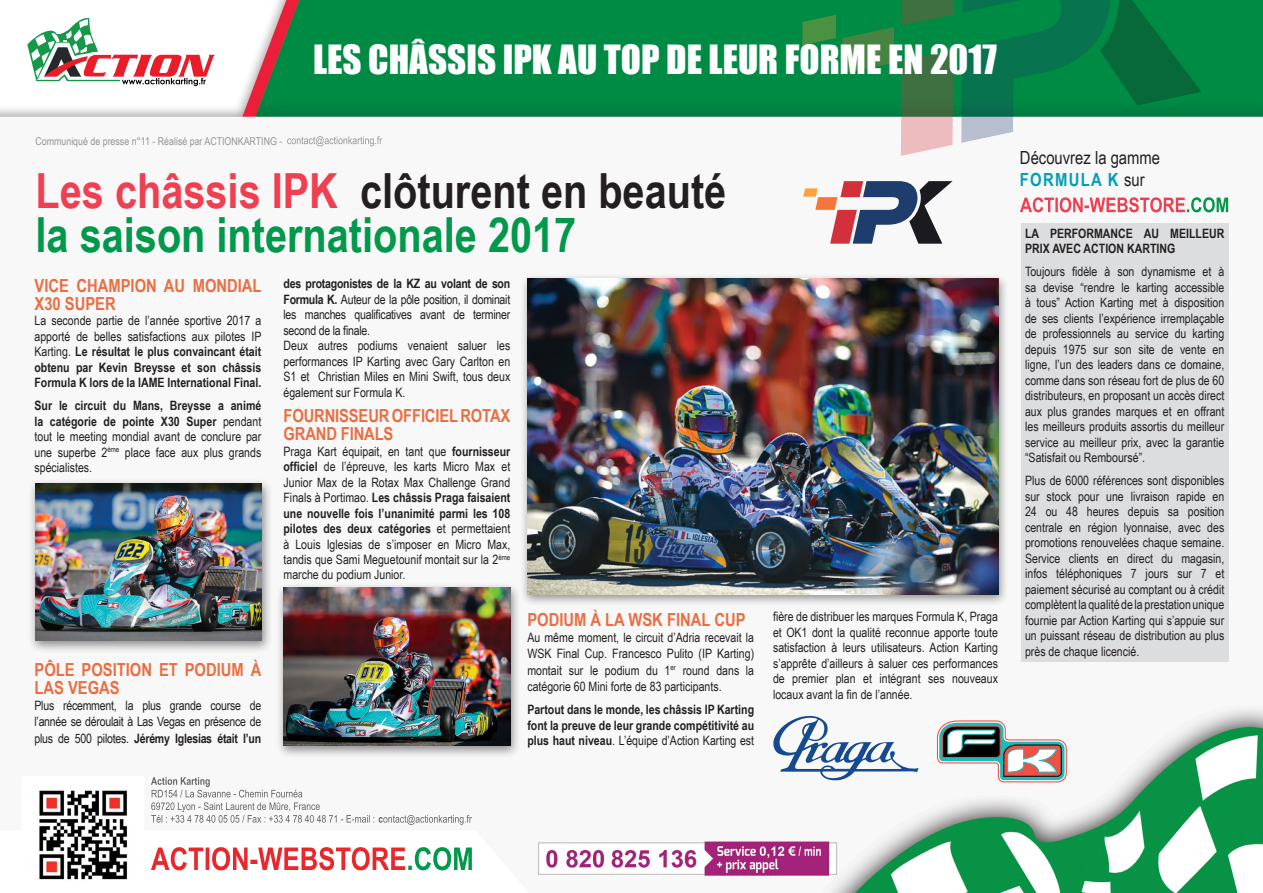
<style>
.page{position:relative;width:1263px;height:893px;background:#fff}
.page>*{position:absolute;margin:0;border:0;box-sizing:border-box;transform-origin:0 0}
.t1{font:700 48.45px/43.5px "Arial Narrow";color:#00984a}
.t2{font:37.05px "Impact";color:#fff}
.t3{font:18.15px/21.8px "Arial Narrow";color:#231f20}
.t4{font:700 18px "Arial Narrow";color:#ea6e42}
.t5{font:12.9px/15.5px "Arial Narrow";color:#231f20;text-align:justify}
.t6{font:700 12.9px/15.5px "Arial Narrow";color:#231f20;text-align:justify}
.t7{font:10.8px "Arial Narrow";color:#939598}
.s1{color:#ef3f51}
.s2{color:#231f20}
.s3{font-weight:400}
.s4{font-weight:700}
.s5{font-weight:700;color:#009fb4}
</style>
<div class="page">
<img style="left:0;top:0;width:1263px;height:893px">
<svg style="left:27px;top:17px;width:188px;height:69px"></svg>
<svg style="left:151px;top:777px;width:321px;height:48px"></svg>
<svg style="left:151px;top:847px;width:321px;height:23px"></svg>
<svg style="left:901px;top:50px;width:52px;height:106px"></svg>
<svg style="left:902px;top:0;width:52px;height:25px"></svg>
<svg style="left:842px;top:27px;width:52px;height:47px"></svg>
<svg style="left:802px;top:15px;width:34px;height:30px"></svg>
<svg style="left:961px;top:0;width:241px;height:143px"></svg>
<div style="left:1021px;top:223px;width:207px;height:439px;background:#dcddde"></div>
<div style="left:276px;top:582px;width:245px;height:176px;background:#231f20;opacity:.5"></div>
<img style="left:283px;top:588px;width:227px;height:157px">
<div style="left:28px;top:478px;width:245px;height:176px;background:#231f20;opacity:.5"></div>
<img style="left:35px;top:484px;width:227px;height:157px">
<div style="left:520px;top:273px;width:489px;height:334px;background:#231f20;opacity:.5"></div>
<img style="left:527px;top:279px;width:471px;height:315px">
<svg style="left:773px;top:715px;width:146px;height:67px"></svg>
<svg style="left:936px;top:720px;width:131px;height:63px"></svg>
<svg style="left:803px;top:181px;width:149px;height:63px"></svg>
<svg style="left:287px;top:136px;width:95px;height:10px"></svg>
<svg style="left:1020px;top:197px;width:208px;height:15px"></svg>
<h2 class="t2" style="left:313px;top:31px;width:685px">LES CHÂSSIS IPK AU TOP DE LEUR FORME EN 2017</h2>
<p class="t7" style="left:36px;top:133px;width:248px">Communiqué de presse n°11 - Réalisé par ACTIONKARTING -</p>
<h1 class="t1" style="left:36px;top:167px;width:692px"><span class="s1">Les châssis IPK</span> <span class="s2">clôturent en beauté </span>la saison internationale 2017</h1>
<h3 class="t4" style="left:34px;top:272px;width:74px">Vice champio</h3>
<h3 class="t4" style="left:146px;top:272px;width:101px">n au mondial</h3>
<h3 class="t4" style="left:34px;top:290px;width:78px">x30 super</h3>
<p class="t6" style="left:34px;top:312px;width:228px"><span class="s3">La seconde partie de l’année sportive 2017 a apporté de belles satisfactions aux pilotes IP Karting.</span> Le résultat le plus convaincant était obtenu par Kevin Breysse et son châssis Formula K lors de la IAME International Final.</p>
<p class="t5" style="left:34px;top:397px;width:228px"><span class="s4">Sur le circuit du Mans, Breysse a animé la catégorie de pointe X30 Super</span> pendant tout le meeting mondial avant de conclure par une superbe 2<sup>ème</sup> place face aux plus grands spécialistes.</p>
<h3 class="t4" style="left:34px;top:656px;width:57px">Pôle posi</h3>
<h3 class="t4" style="left:117px;top:656px;width:110px">tion et podium</h3>
<h3 class="t4" style="left:251px;top:656px;width:12px">à</h3>
<h3 class="t4" style="left:34px;top:674px;width:76px">Las Vegas</h3>
<p class="t5" style="left:34px;top:696px;width:228px;line-height:16.5px">Plus récemment, la plus grande course de l’année se déroulait à Las Vegas en présence de plus de 500 pilotes. <span class="s4">Jérémy Iglesias était l’un</span></p>
<p class="t5" style="left:283px;top:275px;width:228px;text-align:left"><span class="s4">des protagonistes de la KZ au volant de son Formula K.</span> Auteur de la pôle position, il dominait les manches qualificatives avant de terminer second de la finale.<br>Deux autres podiums venaient saluer les performances IP Karting avec Gary Carlton en S1 et Christian Miles en Mini Swift, tous deux également sur Formula K.</p>
<h3 class="t4" style="left:283px;top:402px;width:118px">Fournisseur offi</h3>
<h3 class="t4" style="left:425px;top:402px;width:87px">ciel ROTAX</h3>
<h3 class="t4" style="left:283px;top:420px;width:92px">grand finals</h3>
<p class="t5" style="left:283px;top:443px;width:228px">Praga Kart équipait, en tant que <span class="s4">fournisseur officiel</span> de l’épreuve, les karts Micro Max et Junior Max de la Rotax Max Challenge Grand Finals à Portimao. <span class="s4">Les châssis Praga faisaient une nouvelle fois l’unanimité parmi les 108 pilotes des deux catégories</span> et permettaient à Louis Iglesias de s’imposer en Micro Max, tandis que Sami Meguetounif montait sur la 2<sup>ème </sup>marche du podium Junior.</p>
<h3 class="t4" style="left:527px;top:606px;width:42px">Podium</h3>
<h3 class="t4" style="left:590px;top:606px;width:156px">à la WSK FINAL CUP</h3>
<p class="t5" style="left:527px;top:628px;width:228px;line-height:16.5px">Au même moment, le circuit d’Adria recevait la WSK Final Cup. Francesco Pulito (IP Karting) montait sur le podium du 1<sup>er</sup> round dans la catégorie 60 Mini forte de 83 participants.</p>
<p class="t6" style="left:527px;top:701px;width:228px">Partout dans le monde, les châssis IP Karting font la preuve de leur grande compétitivité au plus haut niveau<span class="s3">. L’équipe d’Action Karting est</span></p>
<p class="t5" style="left:773px;top:609px;width:226px">fière de distribuer les marques Formula K, Praga et OK1 dont la qualité reconnue apporte toute satisfaction à leurs utilisateurs. Action Karting s’apprête d’ailleurs à saluer ces performances de premier plan et intégrant ses nouveaux locaux avant la fin de l’année.</p>
<h3 class="t3" style="left:1020px;top:146px;width:142px">Découvrez la gamme<br><span class="s5">FORMULA K</span> sur</h3>
<p class="t6" style="left:1025px;top:225px;width:48px">La performa</p>
<p class="t6" style="left:1110px;top:225px;width:42px">nce au</p>
<p class="t6" style="left:1025px;top:225px;width:193px;text-indent:145px">meilleur prix avec Actio n Karting</p>
<p class="t5" style="left:1025px;top:264px;width:201px">Toujours fidèle à son dynamisme et à sa devise “rendre le karting accessible à tous” Action Karting met à disposition de ses clients l’expérience irremplaçable de professionnels au service du karting depuis 1975 sur son site de vente en ligne, l’un des leaders dans ce domaine, comme dans son réseau fort de plus de 60 distributeurs, en proposant un accès direct aux plus grandes marques et en offrant les meilleurs produits assortis du meilleur service au meilleur prix, avec la garantie “Satisfait ou Remboursé”.</p>
<p class="t5" style="left:1025px;top:473px;width:201px">Plus de 6000 références sont disponibles sur stock pour une livraison rapide en 24 ou 48 heures depuis sa position centrale en région lyonnaise, avec des promotions renouvelées chaque semaine.<br>Service clients en direct du magasin, infos téléphoniques 7 jours sur 7 et paiement sécurisé au comptant ou à crédit complètent la qualité de la prestation unique fournie par Action Karting qui s’appuie sur un puissant réseau de distribution au plus près de chaque licencié.</p>
</div>
